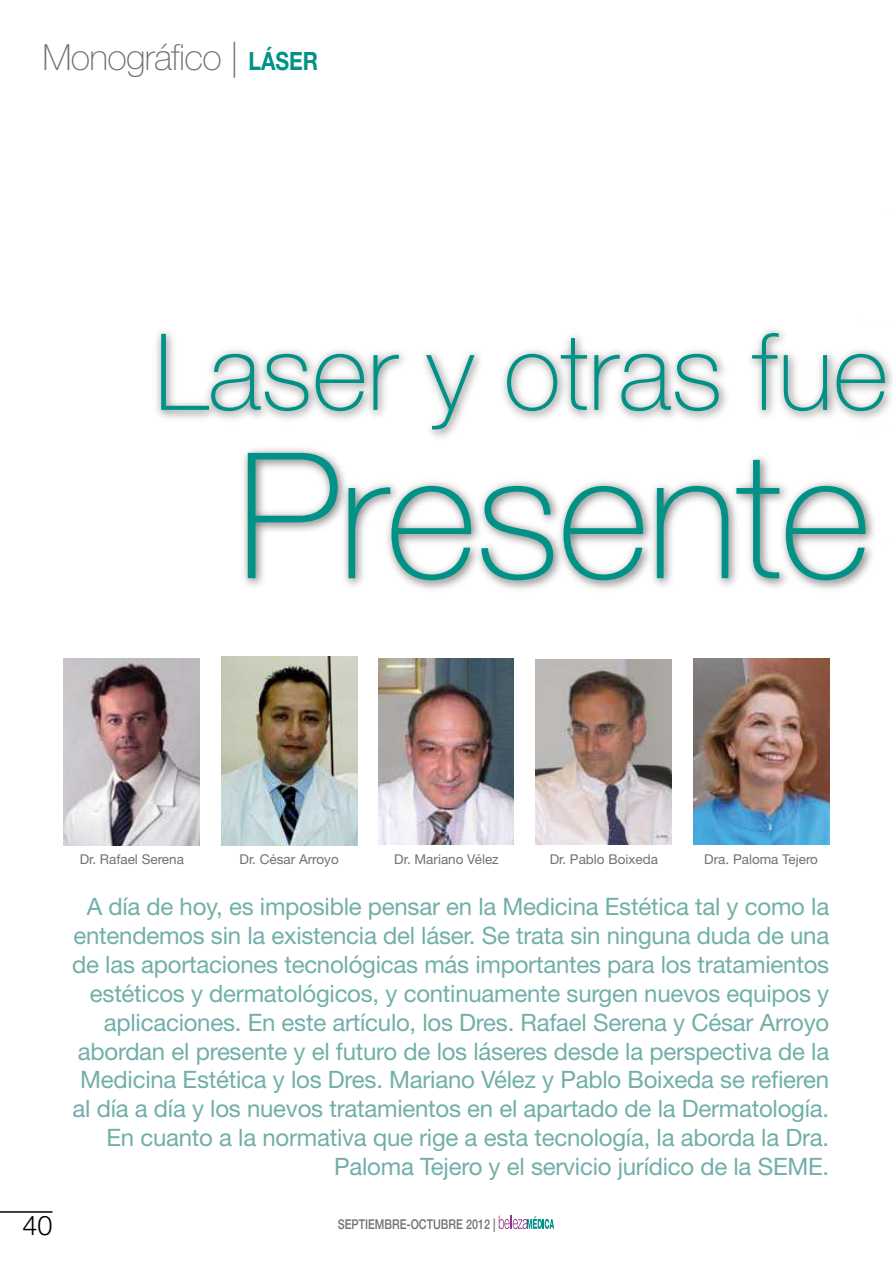
<style>
.page{position:relative;width:893px;height:1263px;background:#fff}
.page>*{position:absolute;margin:0;border:0;box-sizing:border-box;transform-origin:0 0}
.t1{font:100 175.5px "Helvetica Neue LT Std";letter-spacing:-.01em;color:#009187}
.t2{font:100 106.5px "Helvetica Neue LT Std";color:#009187}
.t3{font:100 36px "Helvetica Neue LT Std";letter-spacing:-.02em;color:#707173}
.t4{font:300 27px "Helvetica Neue LT Std";color:#000}
.t5{font:24px/28.8px "Helvetica Neue LT Std";letter-spacing:-.01em;color:#71afa8;text-align:right}
.t6{font:13.5px "Helvetica Neue LT Std";color:#707173}
.t7{font:500 13.5px "Helvetica Neue LT Std";color:#707173;scale:.8 1}
.s1{font-weight:700;font-size:25.2px;color:#009187}
</style>
<div class="page">
<svg style="left:499px;top:1215px;width:55px;height:14px"></svg>
<hr style="left:0;top:1211px;width:52px;height:2px;background:#000">
<div style="left:152px;top:323px;width:741px;height:119px;background:#000;opacity:.6"></div>
<div style="left:238px;top:442px;width:655px;height:182px;background:#000;opacity:.6"></div>
<img style="left:221px;top:657px;width:136px;height:188px">
<img style="left:378px;top:658px;width:136px;height:187px">
<img style="left:536px;top:659px;width:136px;height:185px">
<img style="left:693px;top:658px;width:136px;height:186px">
<img style="left:64px;top:658px;width:136px;height:187px">
<h3 class="t3" style="left:43px;top:36px;width:277px">Monográfico | <span class="s1">LÁSER</span></h3>
<h2 class="t2" style="left:154px;top:311px;width:735px">Laser y otras fue</h2>
<h1 class="t1" style="left:237px;top:415px;width:636px">Presente</h1>
<p class="t6" style="left:80px;top:851px;width:106px">Dr. Rafael Serena</p>
<p class="t6" style="left:240px;top:851px;width:101px">Dr. César Arroyo</p>
<p class="t6" style="left:394px;top:851px;width:106px">Dr. Mariano Vélez</p>
<p class="t6" style="left:550px;top:851px;width:110px">Dr. Pablo Boixeda</p>
<p class="t6" style="left:704px;top:851px;width:115px">Dra. Paloma Tejero</p>
<p class="t5" style="left:72px;top:892px;width:758px">A día de hoy, es imposible pensar en la Medicina Estética tal y como la entendemos sin la existencia del láser. Se trata sin ninguna duda de una de las aportaciones tecnológicas más importantes para los tratamientos estéticos y dermatológicos, y continuamente surgen nuevos equipos y aplicaciones. En este artículo, los Dres. Rafael Serena y César Arroyo abordan el presente y el futuro de los láseres desde la perspectiva de la Medicina Estética y los Dres. Mariano Vélez y Pablo Boixeda se refieren al día a día y los nuevos tratamientos en el apartado de la Dermatología.<br>En cuanto a la normativa que rige a esta tecnología, la aborda la Dra.<br>Paloma Tejero y el servicio jurídico de la SEME.</p>
<p class="t4" style="left:22px;top:1209px;width:32px">40</p>
<p class="t7" style="left:338px;top:1216px;width:199px">SEPTIEMBRE-OCTUBRE 2012 |</p>
</div>
